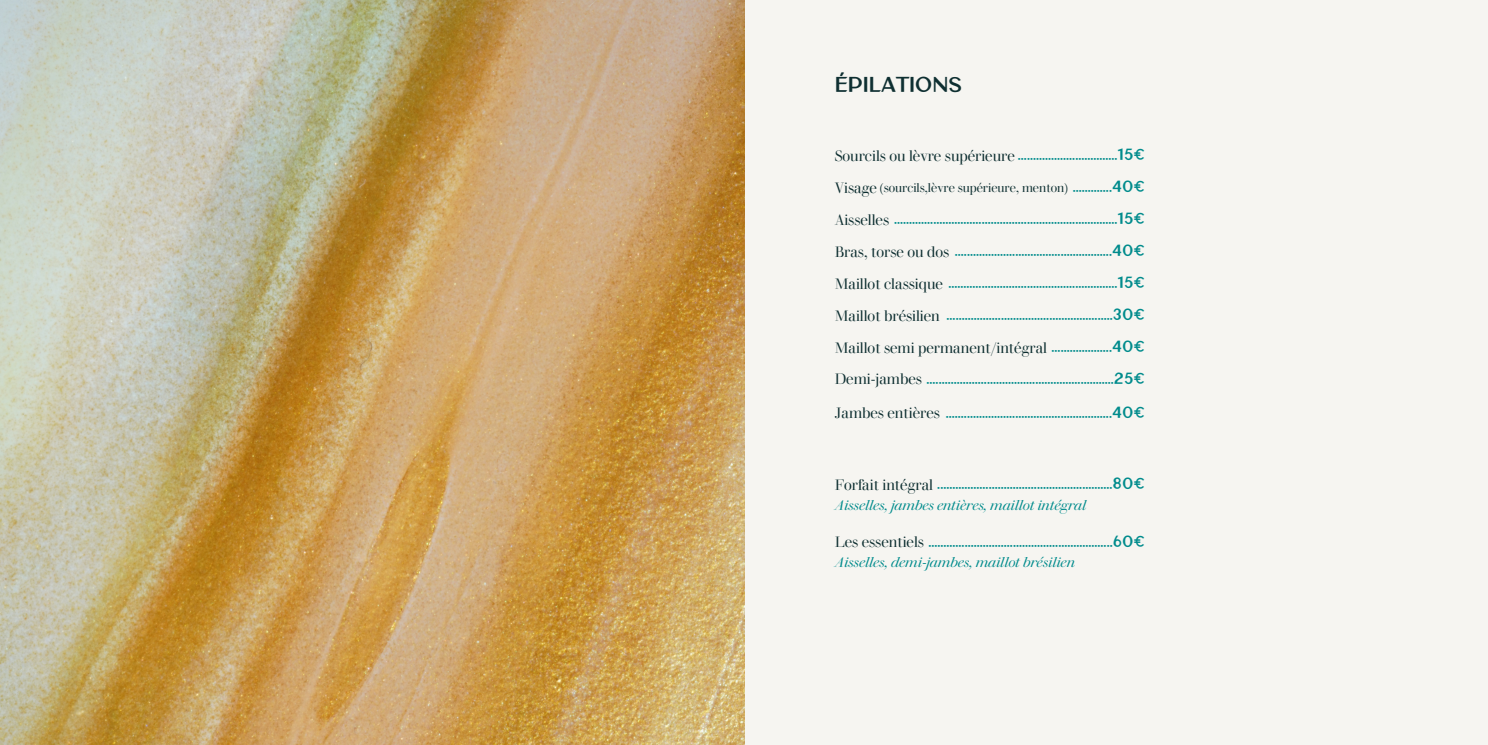
<style>
.page{position:relative;width:1488px;height:745px;background:#fff}
.page>*{position:absolute;margin:0;border:0;box-sizing:border-box;transform-origin:0 0}
.t1{font:700 19.88px "Carla Sans";color:#0e2f31}
.t2{font:700 14.88px "Carla Sans";color:#008b8c}
.t3{font:14.88px "Walbaum Display";color:#0e2f31}
.t4{font:italic 13.88px "Walbaum Display";letter-spacing:-.02em;color:#008b8c}
.t5{font:12.38px "Walbaum Display";color:#0e2f31}
.s1{font-family:"Walbaum Display";font-weight:400;color:#0e2f31}
.s2{font-family:"Carla Sans";font-weight:700;color:#008b8c}
</style>
<div class="page">
<div style="left:0;top:0;width:1488px;height:744px;background:#f6f5f1"></div>
<img style="left:0;top:0;width:744px;height:744px">
<h1 class="t1" style="left:835px;top:74px;width:129px">ÉPILATIONS</h1>
<h2 class="t2" style="left:835px;top:146px;width:312px"><span class="s1">Sourcils ou lèvre supérieure</span> .................................15€</h2>
<p class="t3" style="left:835px;top:177px;width:44px">Visage</p>
<h2 class="t5" style="left:880px;top:179px;width:190px">(sourcils,lèvre supérieure, menton)</h2>
<p class="t2" style="left:1073px;top:178px;width:74px">.............40€</p>
<h2 class="t2" style="left:835px;top:210px;width:312px"><span class="s1">Aisselles</span> ..........................................................................15€</h2>
<p class="t2" style="left:835px;top:242px;width:312px"><span class="s1">Bras, torse ou dos</span> ....................................................40€</p>
<p class="t2" style="left:835px;top:274px;width:312px"><span class="s1">Maillot classique</span> ........................................................15€</p>
<p class="t2" style="left:835px;top:306px;width:312px"><span class="s1">Maillot brésilien</span> .......................................................30€</p>
<p class="t3" style="left:835px;top:337px;width:312px">Maillot semi permanent/intégral <span class="s2">....................40€</span></p>
<p class="t2" style="left:835px;top:370px;width:312px"><span class="s1">Demi-jambes</span> ..............................................................25€</p>
<p class="t2" style="left:835px;top:403px;width:312px"><span class="s1">Jambes entières</span> .......................................................40€</p>
<p class="t2" style="left:835px;top:475px;width:312px"><span class="s1">Forfait intégral</span> ..........................................................80€</p>
<h2 class="t4" style="left:835px;top:495px;width:253px">Aisselles, jambes entières, maillot intégral</h2>
<h2 class="t2" style="left:835px;top:532px;width:312px"><span class="s1">Les essentiels</span> .............................................................60€</h2>
<p class="t4" style="left:835px;top:553px;width:242px">Aisselles, demi-jambes, maillot brésilien</p>
</div>
